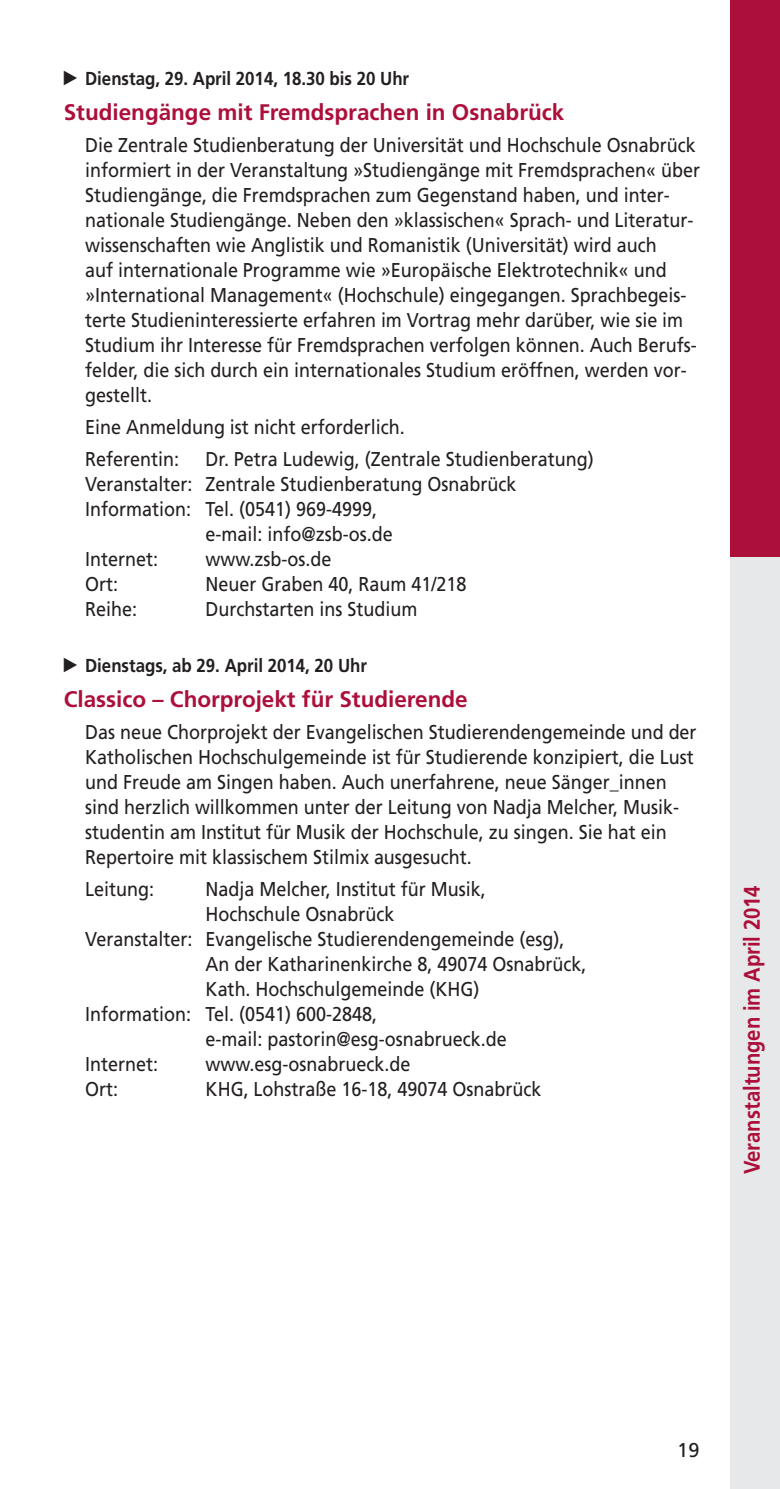
<style>
.page{position:relative;width:780px;height:1489px;background:#fff}
.page>*{position:absolute;margin:0;border:0;box-sizing:border-box;transform-origin:0 0}
.t1{font:700 22.5px "Frutiger";color:#ac0f3a}
.t2{font:700 22.5px "Frutiger";color:#ac0f3a;scale:.9 1}
.t3{font:20px/25px "Frutiger";color:#231f20;scale:.9 1}
.t4{font:20px "Frutiger";color:#231f20}
.t5{font:700 18.75px "Frutiger";color:#231f20;scale:.9 1}
</style>
<div class="page">
<div style="left:730px;top:0;width:50px;height:567px;background:#ac0f3a"></div>
<div style="left:730px;top:556px;width:50px;height:932px;background:#e7e8e9"></div>
<p class="t5" style="left:85px;top:71px;width:361px">Dienstag, 29. April 2014, 18.30 bis 20 Uhr</p>
<p class="t1" style="left:64px;top:103px;width:502px">Studiengänge mit Fremdsprachen in Osnabrück</p>
<p class="t3" style="left:85px;top:134px;width:684px">Die Zentrale Studienberatung der Universität und Hochschule Osnabrück informiert in der Veranstaltung »Studiengänge mit Fremdsprachen« über Studiengänge, die Fremdsprachen zum Gegenstand haben, und inter&shy;nationale Studiengänge. Neben den »klassischen« Sprach- und Literatur&shy;wissenschaften wie Anglistik und Romanistik (Universität) wird auch<br>auf internationale Programme wie »Europäische Elektrotechnik« und »International Management« (Hochschule) eingegangen. Sprachbegeis&shy;terte Studieninteressierte erfahren im Vortrag mehr darüber, wie sie im Studium ihr Interesse für Fremdsprachen verfolgen können. Auch Berufs&shy;felder, die sich durch ein internationales Studium eröffnen, werden vor&shy;gestellt.</p>
<p class="t3" style="left:85px;top:412px;width:357px;line-height:32px">Eine Anmeldung ist nicht erforderlich.<br>Referentin:</p>
<p class="t3" style="left:206px;top:448px;width:432px">Dr. Petra Ludewig, (Zentrale Studienberatung)</p>
<p class="t3" style="left:85px;top:473px;width:481px">Veranstalter: Zentrale Studienberatung Osnabrück</p>
<p class="t3" style="left:85px;top:498px;width:326px">Information: Tel. (0541) 969-4999,</p>
<p class="t3" style="left:206px;top:523px;width:209px">e-mail: info@zsb-os.de</p>
<p class="t3" style="left:85px;top:548px;width:83px">Internet:</p>
<p class="t3" style="left:206px;top:548px;width:141px">www.zsb-os.de</p>
<p class="t3" style="left:85px;top:573px;width:38px">Ort:</p>
<p class="t3" style="left:206px;top:573px;width:291px">Neuer Graben 40, Raum 41/218</p>
<p class="t3" style="left:85px;top:598px;width:59px">Reihe:</p>
<p class="t3" style="left:206px;top:598px;width:237px">Durchstarten ins Studium</p>
<p class="t5" style="left:85px;top:658px;width:315px">Dienstags, ab 29. April 2014, 20 Uhr</p>
<p class="t1" style="left:64px;top:689px;width:405px">Classico – Chorprojekt für Studierende</p>
<p class="t3" style="left:85px;top:720px;width:681px">Das neue Chorprojekt der Evangelischen Studierendengemeinde und der Katholischen Hochschulgemeinde ist für Studierende konzipiert, die Lust und Freude am Singen haben. Auch unerfahrene, neue Sänger_innen sind herzlich willkommen unter der Leitung von Nadja Melcher, Musik&shy;studentin am Institut für Musik der Hochschule, zu singen. Sie hat ein Repertoire mit klassischem Stilmix ausgesucht.</p>
<p class="t3" style="left:85px;top:877px;width:78px">Leitung:</p>
<p class="t3" style="left:206px;top:877px;width:313px">Nadja Melcher, Institut für Musik,</p>
<p class="t3" style="left:206px;top:902px;width:211px">Hochschule Osnabrück</p>
<p class="t3" style="left:85px;top:927px;width:534px">Veranstalter: Evangelische Studierendengemeinde (esg),</p>
<p class="t3" style="left:206px;top:952px;width:424px">An der Katharinenkirche 8, 49074 Osnabrück,</p>
<p class="t3" style="left:206px;top:977px;width:306px">Kath. Hochschulgemeinde (KHG)</p>
<p class="t3" style="left:85px;top:1002px;width:326px">Information: Tel. (0541) 600-2848,</p>
<p class="t3" style="left:206px;top:1027px;width:336px">e-mail: pastorin@esg-osnabrueck.de</p>
<p class="t3" style="left:85px;top:1052px;width:83px">Internet:</p>
<p class="t3" style="left:206px;top:1052px;width:229px">www.esg-osnabrueck.de</p>
<p class="t3" style="left:85px;top:1077px;width:38px">Ort:</p>
<p class="t3" style="left:206px;top:1077px;width:374px">KHG, Lohstraße 16-18, 49074 Osnabrück</p>
<p class="t2" style="left:742px;top:1174px;width:322px;rotate:-90deg">Veranstaltungen im April 2014</p>
<p class="t4" style="left:677px;top:1441px;width:24px">19</p>
</div>
